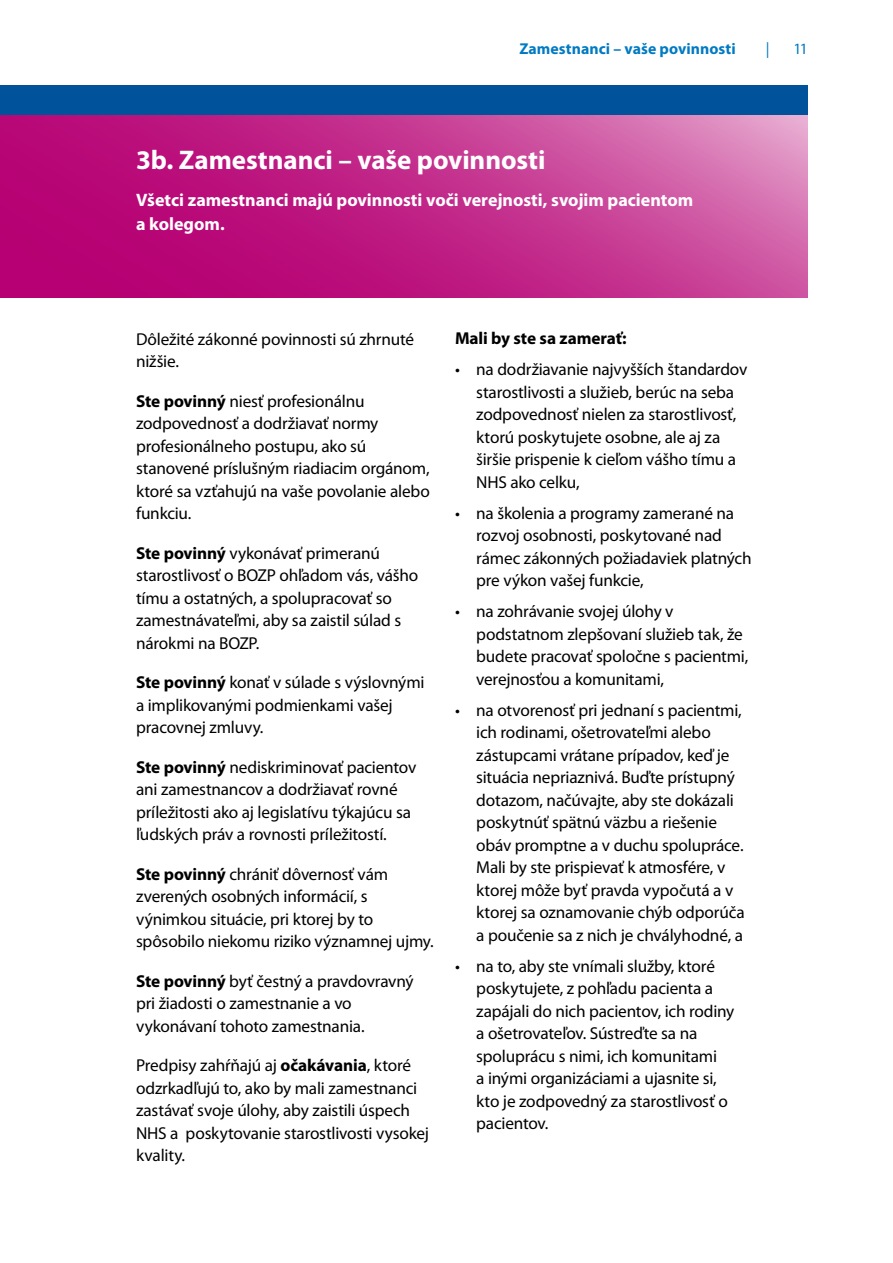
<style>
.page{position:relative;width:893px;height:1263px;background:#fff}
.page>*{position:absolute;margin:0;border:0;box-sizing:border-box;transform-origin:0 0}
.t1{font:700 27px "Myriad Pro";letter-spacing:-.005em;color:#fff}
.t2{font:700 18px/24px "Myriad Pro";color:#fff}
.t3{font:17.25px/22.5px "Myriad Pro";letter-spacing:-.015em;color:#000}
.t4{font:700 17.25px "Myriad Pro";letter-spacing:-.005em;color:#000}
.t5{font:700 15.75px "Myriad Pro";letter-spacing:.005em;color:#007ac2}
.t6{font:15.75px "Myriad Pro";color:#007ac2}
.s1{font-weight:700}
</style>
<div class="page">
<svg style="left:0;top:115px;width:808px;height:183px;background:#c22d8b"></svg>
<div style="left:0;top:85px;width:808px;height:30px;background:#00539b"></div>
<p class="t5" style="left:519px;top:39px;width:218px">Zamestnanci – vaše povinnosti</p>
<p class="t6" style="left:766px;top:39px;width:5px">|</p>
<p class="t6" style="left:794px;top:39px;width:16px">11</p>
<h1 class="t1" style="left:136px;top:142px;width:411px">3b. Zamestnanci – vaše povinnosti</h1>
<p class="t2" style="left:136px;top:187px;width:559px">Všetci zamestnanci majú povinnosti voči verejnosti, svojim pacientom a kolegom.</p>
<p class="t3" style="left:136px;top:327px;width:279px">Dôležité zákonné povinnosti sú zhrnuté nižšie.</p>
<p class="t3" style="left:136px;top:389px;width:295px"><span class="s1">Ste povinný</span> niesť profesionálnu zodpovednosť a dodržiavať normy profesionálneho postupu, ako sú stanovené príslušným riadiacim orgánom, ktoré sa vzťahujú na vaše povolanie alebo funkciu.</p>
<p class="t3" style="left:136px;top:541px;width:284px"><span class="s1">Ste povinný</span> vykonávať primeranú starostlivosť o BOZP ohľadom vás, vášho tímu a ostatných, a spolupracovať so zamestnávateľmi, aby sa zaistil súlad s nárokmi na BOZP.</p>
<p class="t3" style="left:136px;top:671px;width:290px"><span class="s1">Ste povinný</span> konať v súlade s výslovnými a implikovanými podmienkami vašej pracovnej zmluvy.</p>
<p class="t3" style="left:136px;top:755px;width:282px"><span class="s1">Ste povinný</span> nediskriminovať pacientov ani zamestnancov a dodržiavať rovné príležitosti ako aj legislatívu týkajúcu sa ľudských práv a rovnosti príležitostí.</p>
<p class="t3" style="left:136px;top:862px;width:299px"><span class="s1">Ste povinný</span> chrániť dôvernosť vám zverených osobných informácií, s výnimkou situácie, pri ktorej by to spôsobilo niekomu riziko významnej ujmy.</p>
<p class="t3" style="left:136px;top:969px;width:279px"><span class="s1">Ste povinný</span> byť čestný a pravdovravný pri žiadosti o zamestnanie a vo vykonávaní tohoto zamestnania.</p>
<p class="t3" style="left:136px;top:1054px;width:294px">Predpisy zahŕňajú aj <span class="s1">očakávania</span>, ktoré odzrkadľujú to, ako by mali zamestnanci zastávať svoje úlohy, aby zaistili úspech NHS a poskytovanie starostlivosti vysokej kvality.</p>
<p class="t4" style="left:455px;top:327px;width:173px">Mali by ste sa zamerať:</p>
<p class="t3" style="left:476px;top:358px;width:273px;text-indent:-21px">• na dodržiavanie najvyšších štandardov starostlivosti a služieb, berúc na seba zodpovednosť nielen za starostlivosť, ktorú poskytujete osobne, ale aj za širšie prispenie k cieľom vášho tímu a NHS ako celku,</p>
<p class="t3" style="left:476px;top:502px;width:277px;text-indent:-21px">• na školenia a programy zamerané na rozvoj osobnosti, poskytované nad rámec zákonných požiadaviek platných pre výkon vašej funkcie,</p>
<p class="t3" style="left:476px;top:600px;width:274px;text-indent:-21px">• na zohrávanie svojej úlohy v podstatnom zlepšovaní služieb tak, že budete pracovať spoločne s pacientmi, verejnosťou a komunitami,</p>
<p class="t3" style="left:476px;top:699px;width:270px;text-indent:-21px">• na otvorenosť pri jednaní s pacientmi, ich rodinami, ošetrovateľmi alebo zástupcami vrátane prípadov, keď je situácia nepriaznivá. Buďte prístupný dotazom, načúvajte, aby ste dokázali poskytnúť spätnú väzbu a riešenie obáv promptne a v duchu spolupráce.<br>Mali by ste prispievať k atmosfére, v ktorej môže byť pravda vypočutá a v ktorej sa oznamovanie chýb odporúča a poučenie sa z nich je chvályhodné, a</p>
<p class="t3" style="left:476px;top:954px;width:260px;text-indent:-21px">• na to, aby ste vnímali služby, ktoré poskytujete, z pohľadu pacienta a zapájali do nich pacientov, ich rodiny a ošetrovateľov. Sústreďte sa na spoluprácu s nimi, ich komunitami<br>a inými organizáciami a ujasnite si, kto je zodpovedný za starostlivosť o pacientov.</p>
</div>
